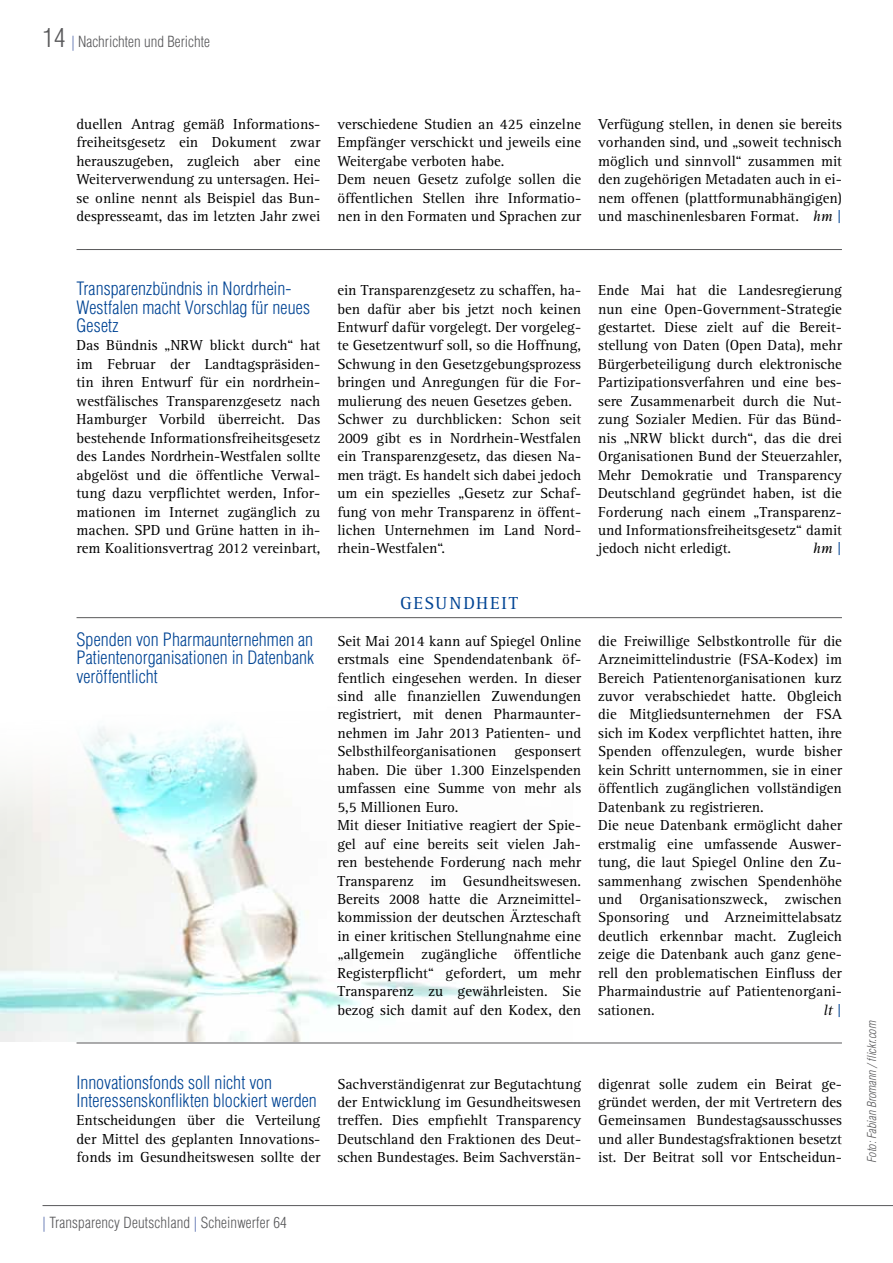
<style>
.page{position:relative;width:893px;height:1263px;background:#fff}
.page>*{position:absolute;margin:0;border:0;box-sizing:border-box;transform-origin:0 0}
.t1{font:300 condensed 18px/18.5px "Helvetica LT Std";color:#004494}
.t2{font:18px "Rotis Serif";letter-spacing:.09em;color:#004494}
.t3{font:15px/18.5px "Rotis Serif";color:#000;text-align:justify}
.t4{font:300 condensed 15px "Helvetica LT Std";letter-spacing:.01em;color:#58585a}
.t5{font:italic 15px "Rotis Serif";color:#000}
.t6{font:italic 300 condensed 12px "Helvetica LT Std";color:#58585a}
.s1{font-size:25.5px}
.s2{color:#5168aa}
.s3{font-style:italic}
.s4{color:#004494}
.s5{font-style:normal;color:#004494}
</style>
<div class="page">
<img style="left:0;top:725px;width:510px;height:317px">
<hr style="left:77px;top:249px;width:765px;height:1px;background:#58585a">
<hr style="left:77px;top:617px;width:765px;height:1px;background:#58585a">
<hr style="left:77px;top:1042px;width:765px;height:1px;background:#58585a">
<hr style="left:43px;top:1205px;width:850px;height:1px;background:#58585a">
<p class="t4" style="left:43px;top:32px;width:169px"><span class="s1">14</span> <span class="s2">|</span> Nachrichten und Berichte</p>
<p class="t3" style="left:77px;top:115px;width:245px">duellen Antrag gemäß Informations&shy;freiheitsgesetz ein Dokument zwar herauszugeben, zugleich aber eine Weiterverwendung zu untersagen. Hei&shy;se online nennt als Beispiel das Bun&shy;despresseamt, das im letzten Jahr zwei</p>
<p class="t3" style="left:337px;top:115px;width:245px;text-align:left">verschiedene Studien an 425 einzelne Empfänger verschickt und jeweils eine Weitergabe verboten habe.<br>Dem neuen Gesetz zufolge sollen die öffentlichen Stellen ihre Informatio&shy;nen in den Formaten und Sprachen zur</p>
<p class="t3" style="left:598px;top:115px;width:245px">Verfügung stellen, in denen sie bereits vorhanden sind, und „soweit technisch möglich und sinnvoll“ zusammen mit den zugehörigen Metadaten auch in ei&shy;nem offenen (plattformunabhängigen) und maschinenlesbaren Format. <span class="s3">hm</span> <span class="s4">|</span></p>
<p class="t1" style="left:77px;top:279px;width:235px">Transparenzbündnis in Nordrhein-<br>Westfalen macht Vorschlag für neues<br>Gesetz</p>
<p class="t3" style="left:77px;top:337px;width:245px">Das Bündnis „NRW blickt durch“ hat im Februar der Landtagspräsiden&shy;tin ihren Entwurf für ein nordrhein&shy;westfälisches Transparenzgesetz nach Hamburger Vorbild überreicht. Das bestehende Informationsfreiheitsgesetz des Landes Nordrhein-Westfalen sollte abgelöst und die öffentliche Verwal&shy;tung dazu verpflichtet werden, Infor&shy;mationen im Internet zugänglich zu machen. SPD und Grüne hatten in ih&shy;rem Koalitionsvertrag 2012 vereinbart,</p>
<p class="t3" style="left:337px;top:281px;width:245px;text-align:left">ein Transparenzgesetz zu schaffen, ha&shy;ben dafür aber bis jetzt noch keinen Entwurf dafür vorgelegt. Der vorgeleg&shy;te Gesetzentwurf soll, so die Hoffnung, Schwung in den Gesetzgebungsprozess bringen und Anregungen für die For&shy;mulierung des neuen Gesetzes geben.<br>Schwer zu durchblicken: Schon seit 2009 gibt es in Nordrhein-Westfalen ein Transparenzgesetz, das diesen Na&shy;men trägt. Es handelt sich dabei jedoch um ein spezielles „Gesetz zur Schaf&shy;fung von mehr Transparenz in öffent&shy;lichen Unternehmen im Land Nord&shy;rhein-Westfalen“.</p>
<p class="t3" style="left:598px;top:281px;width:245px">Ende Mai hat die Landesregierung nun eine Open-Government-Strategie gestartet. Diese zielt auf die Bereit&shy;stellung von Daten (Open Data), mehr Bürgerbeteiligung durch elektronische Partizipationsverfahren und eine bes&shy;sere Zusammenarbeit durch die Nut&shy;zung Sozialer Medien. Für das Bünd&shy;nis „NRW blickt durch“, das die drei Organisationen Bund der Steuerzahler, Mehr Demokratie und Transparency Deutschland gegründet haben, ist die Forderung nach einem „Transparenz&shy;und Informationsfreiheitsgesetz“ damit jedoch nicht erledigt.</p>
<p class="t5" style="left:813px;top:540px;width:31px">hm <span class="s5">|</span></p>
<p class="t2" style="left:400px;top:592px;width:119px">GESUNDHEIT</p>
<p class="t1" style="left:77px;top:630px;width:239px;text-align:justify">Spenden von Pharmaunternehmen an Patientenorganisationen in Datenbank veröffentlicht</p>
<p class="t3" style="left:337px;top:632px;width:245px;text-align:left">Seit Mai 2014 kann auf Spiegel Online erstmals eine Spendendatenbank öf&shy;fentlich eingesehen werden. In dieser sind alle finanziellen Zuwendungen registriert, mit denen Pharmaunter&shy;nehmen im Jahr 2013 Patienten- und Selbsthilfeorganisationen gesponsert haben. Die über 1.300 Einzelspenden umfassen eine Summe von mehr als 5,5 Millionen Euro.<br>Mit dieser Initiative reagiert der Spie&shy;gel auf eine bereits seit vielen Jah&shy;ren bestehende Forderung nach mehr Transparenz im Gesundheitswesen.<br>Bereits 2008 hatte die Arzneimittel&shy;kommission der deutschen Ärzteschaft in einer kritischen Stellungnahme eine „allgemein zugängliche öffentliche Registerpflicht“ gefordert, um mehr Transparenz zu gewährleisten. Sie bezog sich damit auf den Kodex, den</p>
<p class="t3" style="left:598px;top:632px;width:245px;text-align:left">die Freiwillige Selbstkontrolle für die Arzneimittelindustrie (FSA-Kodex) im Bereich Patientenorganisationen kurz zuvor verabschiedet hatte. Obgleich die Mitgliedsunternehmen der FSA sich im Kodex verpflichtet hatten, ihre Spenden offenzulegen, wurde bisher kein Schritt unternommen, sie in einer öffentlich zugänglichen vollständigen Datenbank zu registrieren.<br>Die neue Datenbank ermöglicht daher erstmalig eine umfassende Auswer&shy;tung, die laut Spiegel Online den Zu&shy;sammenhang zwischen Spendenhöhe und Organisationszweck, zwischen Sponsoring und Arzneimittelabsatz deutlich erkennbar macht. Zugleich zeige die Datenbank auch ganz gene&shy;rell den problematischen Einfluss der Pharmaindustrie auf Patientenorgani&shy;sationen.</p>
<p class="t5" style="left:824px;top:1001px;width:20px">lt <span class="s5">|</span></p>
<p class="t1" style="left:77px;top:1073px;width:242px">Innovationsfonds soll nicht von<br>Interessenskonflikten blockiert werden</p>
<p class="t3" style="left:77px;top:1112px;width:245px">Entscheidungen über die Verteilung der Mittel des geplanten Innovations&shy;fonds im Gesundheitswesen sollte der</p>
<p class="t3" style="left:337px;top:1075px;width:245px">Sachverständigenrat zur Begutachtung der Entwicklung im Gesundheitswesen treffen. Dies empfiehlt Transparency Deutschland den Fraktionen des Deut&shy;schen Bundestages. Beim Sachverstän-</p>
<p class="t3" style="left:598px;top:1075px;width:245px">digenrat solle zudem ein Beirat ge&shy;gründet werden, der mit Vertretern des Gemeinsamen Bundestagsausschusses und aller Bundestagsfraktionen besetzt ist. Der Beitrat soll vor Entscheidun-</p>
<p class="t4" style="left:43px;top:1213px;width:246px"><span class="s2">|</span> Transparency Deutschland <span class="s2">|</span> Scheinwerfer 64</p>
<p class="t6" style="left:864px;top:1163px;width:144px;rotate:-90deg">Foto: Fabian Bromann /flickr.com</p>
</div>
